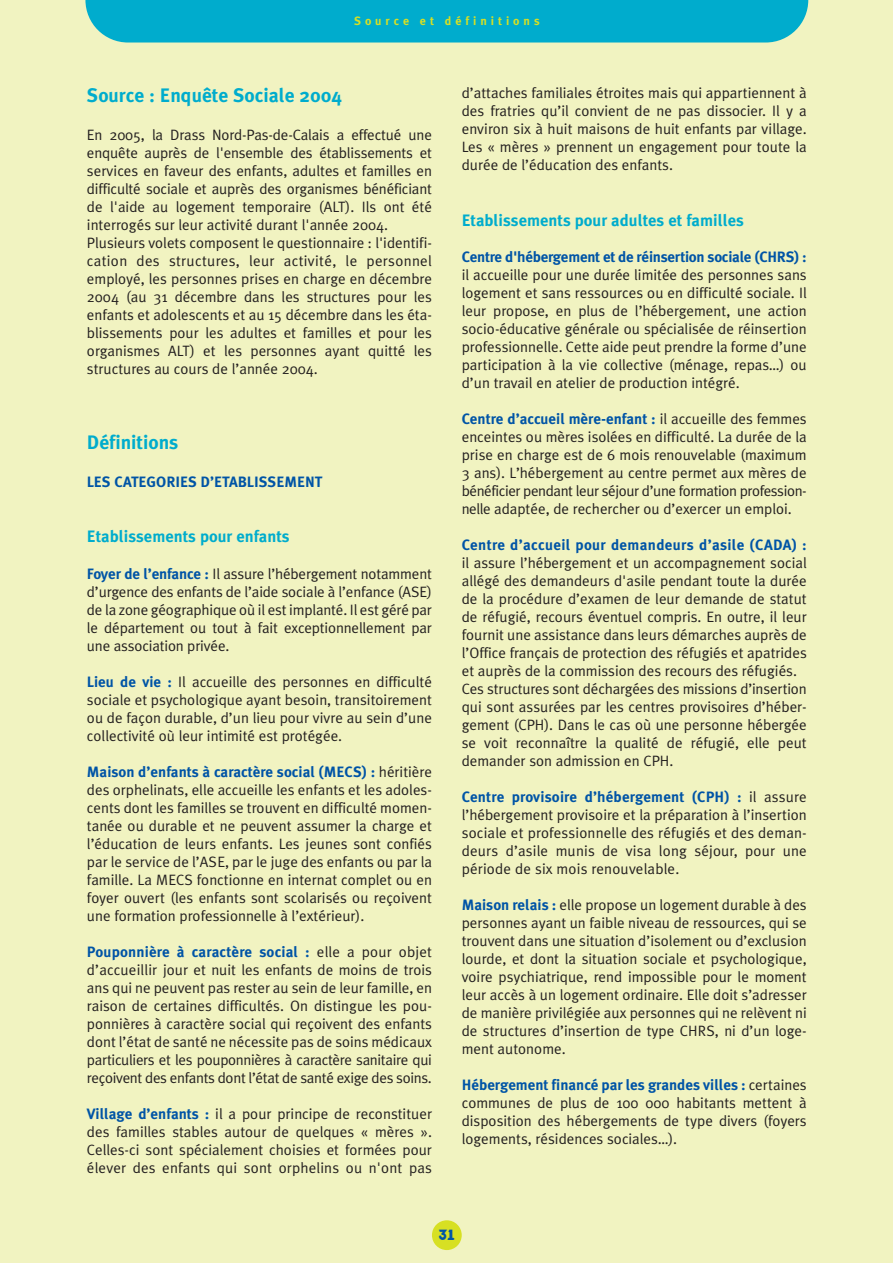
<style>
.page{position:relative;width:894px;height:1263px;background:#fff}
.page>*{position:absolute;margin:0;border:0;box-sizing:border-box;transform-origin:0 0}
.t1{font:700 19.5px "Meta Plus";color:#00accd}
.t2{font:700 16.5px "Meta Plus";color:#00accd}
.t3{font:15px/18px "Meta Plus Normal";color:#231f1f;text-align:justify}
.t4{font:700 15px "Meta Plus";color:#0054a6}
.t5{font:700 15px "Meta Plus";letter-spacing:.02em;color:#0054a6}
.t6{font:700 15px "Keedy Sans";color:#0054a6}
.t7{font:700 12px "Meta Plus";letter-spacing:.33em;color:#d7e023}
.s1{font-family:"Meta Plus";font-weight:700;color:#0054a6}
.s2{font-family:"Meta Plus Normal";font-weight:400;color:#231f1f}
</style>
<div class="page">
<div style="left:0;top:0;width:893px;height:1263px;background:#f1f3c1"></div>
<div style="left:432px;top:1220px;width:30px;height:30px;background:#d7e023;border-radius:50%"></div>
<div style="left:85px;top:0;width:723px;height:43px;background:#00accd"></div>
<p class="t7" style="left:354px;top:16px;width:187px">Source et définitions</p>
<h1 class="t1" style="left:87px;top:88px;width:257px">Source : Enquête Sociale 2004</h1>
<p class="t3" style="left:87px;top:127px;width:347px;text-align:left">En 2005, la Drass Nord-Pas-de-Calais a effectué une enquête auprès de l'ensemble des établissements et services en faveur des enfants, adultes et familles en difficulté sociale et auprès des organismes bénéficiant de l'aide au logement temporaire (ALT). Ils ont été interrogés sur leur activité durant l'année 2004.<br>Plusieurs volets composent le questionnaire : l'identifi&shy;cation des structures, leur activité, le personnel employé, les personnes prises en charge en décembre 2004 (au 31 décembre dans les structures pour les enfants et adolescents et au 15 décembre dans les éta&shy;blissements pour les adultes et familles et pour les organismes ALT) et les personnes ayant quitté les structures au cours de l’année 2004.</p>
<h1 class="t1" style="left:87px;top:436px;width:93px">Définitions</h1>
<p class="t4" style="left:87px;top:477px;width:237px">LES CATEGORIES D’ETABLISSEMENT</p>
<p class="t2" style="left:87px;top:531px;width:204px">Etablissements pour enfants</p>
<p class="t3" style="left:87px;top:566px;width:347px"><span class="s1">Foyer de l’enfance :</span> Il assure l’hébergement notamment d’urgence des enfants de l’aide sociale à l’enfance (ASE) de la zone géographique où il est implanté. Il est géré par le département ou tout à fait exceptionnellement par une association privée.</p>
<p class="t3" style="left:87px;top:674px;width:347px"><span class="s1">Lieu de vie :</span> Il accueille des personnes en difficulté sociale et psychologique ayant besoin, transitoirement ou de façon durable, d’un lieu pour vivre au sein d’une collectivité où leur intimité est protégée.</p>
<p class="t4" style="left:87px;top:767px;width:347px">Maison d’enfants à caractère social (MECS) : <span class="s2">héritière</span></p>
<p class="t3" style="left:87px;top:782px;width:347px">des orphelinats, elle accueille les enfants et les adoles&shy;cents dont les familles se trouvent en difficulté momen&shy;tanée ou durable et ne peuvent assumer la charge et l’éducation de leurs enfants. Les jeunes sont confiés par le service de l’ASE, par le juge des enfants ou par la famille. La MECS fonctionne en internat complet ou en foyer ouvert (les enfants sont scolarisés ou reçoivent une formation professionnelle à l’extérieur).</p>
<p class="t4" style="left:87px;top:947px;width:347px">Pouponnière à caractère social : <span class="s2">elle a pour objet</span></p>
<p class="t3" style="left:87px;top:962px;width:347px">d’accueillir jour et nuit les enfants de moins de trois ans qui ne peuvent pas rester au sein de leur famille, en raison de certaines difficultés. On distingue les pou&shy;ponnières à caractère social qui reçoivent des enfants dont l’état de santé ne nécessite pas de soins médicaux particuliers et les pouponnières à caractère sanitaire qui reçoivent des enfants dont l’état de santé exige des soins.</p>
<p class="t3" style="left:87px;top:1106px;width:347px"><span class="s1">Village d’enfants :</span> il a pour principe de reconstituer des familles stables autour de quelques « mères ».<br>Celles-ci sont spécialement choisies et formées pour élever des enfants qui sont orphelins ou n'ont pas</p>
<p class="t3" style="left:462px;top:86px;width:347px">d’attaches familiales étroites mais qui appartiennent à des fratries qu’il convient de ne pas dissocier. Il y a environ six à huit maisons de huit enfants par village.<br>Les « mères » prennent un engagement pour toute la durée de l’éducation des enfants.</p>
<p class="t2" style="left:462px;top:214px;width:284px">Etablissements pour adultes et familles</p>
<p class="t4" style="left:462px;top:252px;width:347px">Centre d'hébergement et de réinsertion sociale (CHRS) :</p>
<p class="t3" style="left:462px;top:268px;width:347px">il accueille pour une durée limitée des personnes sans logement et sans ressources ou en difficulté sociale. Il leur propose, en plus de l’hébergement, une action socio-éducative générale ou spécialisée de réinsertion professionnelle. Cette aide peut prendre la forme d’une participation à la vie collective (ménage, repas…) ou d’un travail en atelier de production intégré.</p>
<p class="t4" style="left:462px;top:414px;width:347px">Centre d’accueil mère-enfant : <span class="s2">il accueille des femmes</span></p>
<p class="t3" style="left:462px;top:430px;width:347px">enceintes ou mères isolées en difficulté. La durée de la prise en charge est de 6 mois renouvelable (maximum 3 ans). L’hébergement au centre permet aux mères de bénéficier pendant leur séjour d’une formation profession&shy;nelle adaptée, de rechercher ou d’exercer un emploi.</p>
<p class="t5" style="left:462px;top:540px;width:347px">Centre d’accueil pour demandeurs d’asile (CADA) :</p>
<p class="t3" style="left:462px;top:556px;width:347px;text-align:left">il assure l’hébergement et un accompagnement social allégé des demandeurs d'asile pendant toute la durée de la procédure d’examen de leur demande de statut de réfugié, recours éventuel compris. En outre, il leur fournit une assistance dans leurs démarches auprès de l’Office français de protection des réfugiés et apatrides et auprès de la commission des recours des réfugiés.<br>Ces structures sont déchargées des missions d’insertion qui sont assurées par les centres provisoires d’héber&shy;gement (CPH). Dans le cas où une personne hébergée se voit reconnaître la qualité de réfugié, elle peut demander son admission en CPH.</p>
<p class="t4" style="left:462px;top:792px;width:347px">Centre provisoire d’hébergement (CPH) : <span class="s2">il assure</span></p>
<p class="t3" style="left:462px;top:808px;width:347px">l’hébergement provisoire et la préparation à l’insertion sociale et professionnelle des réfugiés et des deman&shy;deurs d’asile munis de visa long séjour, pour une période de six mois renouvelable.</p>
<p class="t3" style="left:462px;top:898px;width:347px"><span class="s1">Maison relais :</span> elle propose un logement durable à des personnes ayant un faible niveau de ressources, qui se trouvent dans une situation d’isolement ou d’exclusion lourde, et dont la situation sociale et psychologique, voire psychiatrique, rend impossible pour le moment leur accès à un logement ordinaire. Elle doit s’adresser de manière privilégiée aux personnes qui ne relèvent ni de structures d’insertion de type CHRS, ni d’un loge&shy;ment autonome.</p>
<p class="t4" style="left:462px;top:1080px;width:347px">Hébergement financé par les grandes villes : <span class="s2">certaines</span></p>
<p class="t3" style="left:462px;top:1096px;width:347px">communes de plus de 100 000 habitants mettent à disposition des hébergements de type divers (foyers logements, résidences sociales…).</p>
<p class="t6" style="left:439px;top:1229px;width:17px">31</p>
</div>
